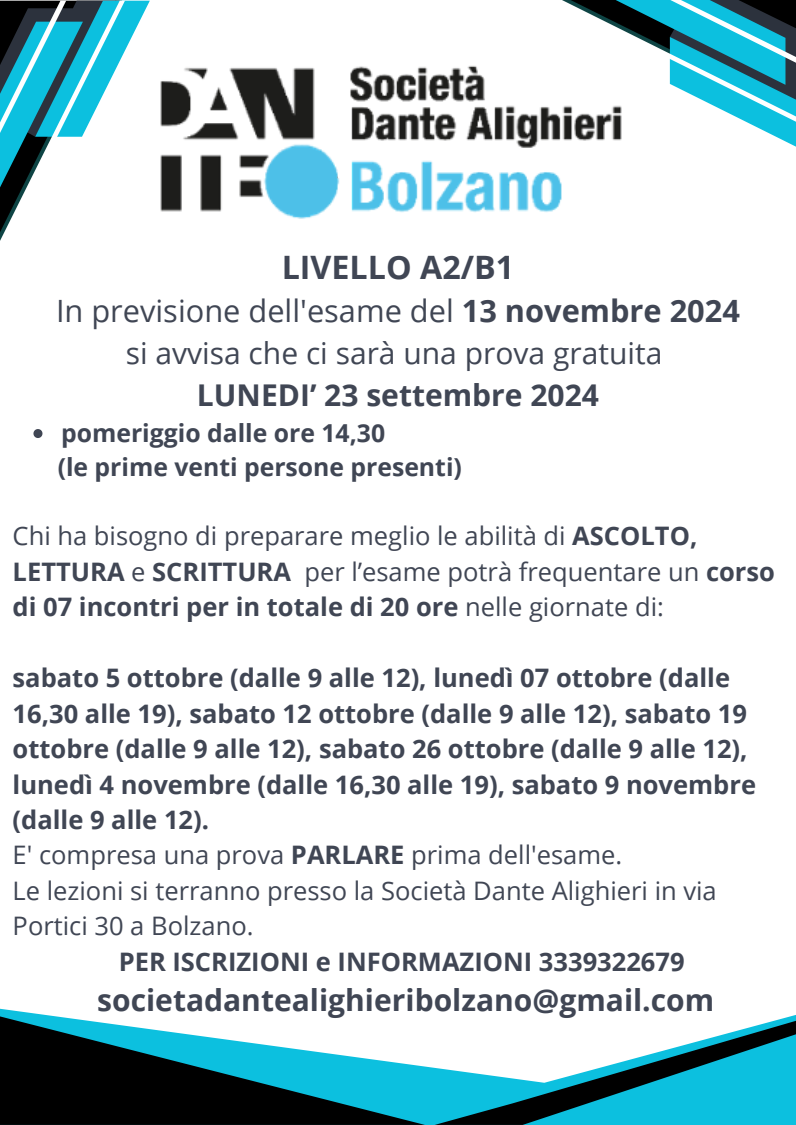
<style>
.page{position:relative;width:796px;height:1125px;background:#fff}
.page>*{position:absolute;margin:0;border:0;box-sizing:border-box;transform-origin:0 0}
.t1{font:700 32.25px "Open Sans";color:#404654}
.t2{font:30.75px "Open Sans";color:#404654}
.t3{font:30px/41.6px "Open Sans";color:#404654;text-align:center}
.t4{font:700 30px "Open Sans";color:#404654}
.t5{font:25.5px/35.4px "Open Sans";color:#404654}
.t6{font:700 25.5px/35.4px "Open Sans";color:#404654}
.t7{font:700 24.75px "Open Sans";color:#404654}
.s1{font-weight:700}
</style>
<div class="page">
<svg style="left:562px;top:0;width:233px;height:146px"></svg>
<svg style="left:0;top:1008px;width:434px;height:117px"></svg>
<svg style="left:0;top:1013px;width:425px;height:112px"></svg>
<svg style="left:434px;top:1067px;width:109px;height:58px;background:#2b99ac"></svg>
<svg style="left:543px;top:1015px;width:252px;height:110px"></svg>
<svg style="left:0;top:1px;width:161px;height:240px"></svg>
<svg style="left:33px;top:429px;width:9px;height:9px"></svg>
<img style="left:161px;top:65px;width:460px;height:154px">
<p class="t1" style="left:281px;top:245px;width:234px">LIVELLO A2/B1</p>
<p class="t2" style="left:56px;top:289px;width:685px">In previsione dell'esame del <span class="s1">13 novembre 2024</span></p>
<p class="t3" style="left:126px;top:332px;width:538px">si avvisa che ci sarà una prova gratuita<br><span class="s1">LUNEDI’ 23 settembre 2024</span></p>
<p class="t7" style="left:61px;top:416px;width:325px">pomeriggio dalle ore 14,30</p>
<p class="t7" style="left:58px;top:450px;width:405px">(le prime venti persone presenti)</p>
<h1 class="t5" style="left:13px;top:518px;width:763px">Chi ha bisogno di preparare meglio le abilità di <span class="s1">ASCOLTO,<br>LETTURA</span> e <span class="s1">SCRITTURA</span> per l’esame potrà frequentare un <span class="s1">corso di 07 incontri per in totale di 20 ore</span> nelle giornate di:</h1>
<p class="t6" style="left:13px;top:660px;width:744px">sabato 5 ottobre (dalle 9 alle 12), lunedì 07 ottobre (dalle 16,30 alle 19), sabato 12 ottobre (dalle 9 alle 12), sabato 19 ottobre (dalle 9 alle 12), sabato 26 ottobre (dalle 9 alle 12), lunedì 4 novembre (dalle 16,30 alle 19), sabato 9 novembre (dalle 9 alle 12).</p>
<h2 class="t5" style="left:13px;top:837px;width:611px">E' compresa una prova <span class="s1">PARLARE</span> prima dell'esame.</h2>
<p class="t5" style="left:13px;top:872px;width:705px">Le lezioni si terranno presso la Società Dante Alighieri in via<br>Portici 30 a Bolzano.</p>
<p class="t6" style="left:119px;top:943px;width:567px">PER ISCRIZIONI e INFORMAZIONI 3339322679</p>
<p class="t4" style="left:97px;top:979px;width:618px">societadantealighieribolzano@gmail.com</p>
</div>
